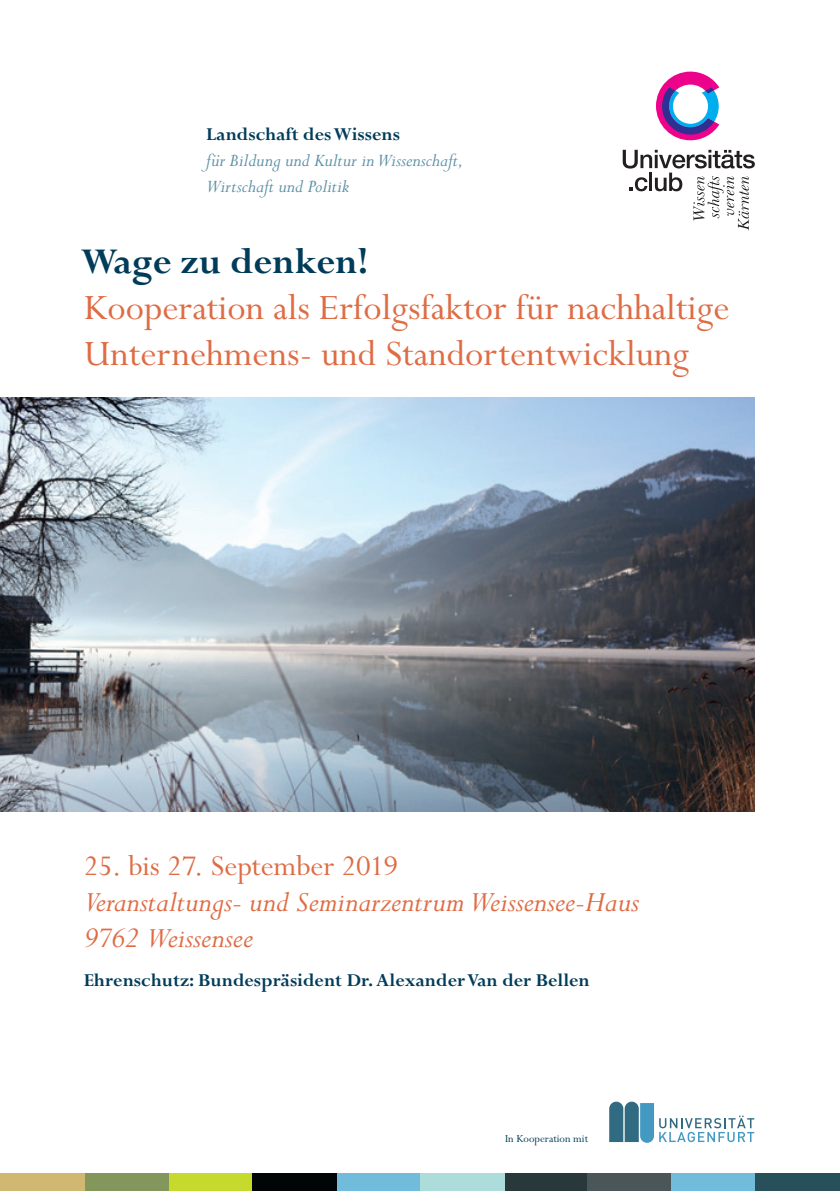
<style>
.page{position:relative;width:840px;height:1191px;background:#fff}
.page>*{position:absolute;margin:0;border:0;box-sizing:border-box;transform-origin:0 0}
.t1{font:40px/46px "Perpetua";color:#de6c45}
.t2{font:700 40px "Perpetua";color:#003c59}
.t3{font:italic 32px/36px "Perpetua";color:#de6c45}
.t4{font:32px "Perpetua";letter-spacing:-.005em;color:#de6c45}
.t5{font:700 20px "Perpetua";color:#003c59}
.t6{font:italic 20px/26px "Perpetua";color:#5d91a7}
.t7{font:12px "Perpetua";color:#003c59}
</style>
<div class="page">
<img style="left:0;top:397px;width:754px;height:414px">
<svg style="left:622px;top:150px;width:132px;height:80px"></svg>
<svg style="left:656px;top:72px;width:63px;height:68px"></svg>
<div style="left:503px;top:1174px;width:84px;height:17px;background:#28383b"></div>
<div style="left:587px;top:1174px;width:84px;height:17px;background:#4b5658"></div>
<div style="left:671px;top:1174px;width:84px;height:17px;background:#71bcda"></div>
<div style="left:755px;top:1174px;width:84px;height:17px;background:#27505b"></div>
<div style="left:420px;top:1174px;width:83px;height:17px;background:#addddb"></div>
<div style="left:336px;top:1174px;width:84px;height:17px;background:#71bcda"></div>
<div style="left:252px;top:1174px;width:84px;height:17px;background:#020505"></div>
<div style="left:168px;top:1174px;width:84px;height:17px;background:#c6d92d"></div>
<div style="left:84px;top:1174px;width:84px;height:17px;background:#83975c"></div>
<div style="left:0;top:1174px;width:84px;height:17px;background:#d1b872"></div>
<svg style="left:609px;top:1101px;width:144px;height:41px"></svg>
<p class="t5" style="left:206px;top:124px;width:195px">Landschaft des Wissens</p>
<p class="t6" style="left:206px;top:148px;width:258px">für Bildung und Kultur in Wissenschaft,<br>Wirtschaft und Politik</p>
<p class="t2" style="left:81px;top:240px;width:289px">Wage zu denken!</p>
<p class="t1" style="left:84px;top:286px;width:647px">Kooperation als Erfolgsfaktor für nachhaltige<br>Unternehmens- und Standortentwicklung</p>
<p class="t4" style="left:84px;top:849px;width:316px">25. bis 27. September 2019</p>
<p class="t3" style="left:84px;top:885px;width:556px">Veranstaltungs- und Seminarzentrum Weissensee-Haus<br>9762 Weissensee</p>
<p class="t5" style="left:84px;top:969px;width:507px">Ehrenschutz: Bundespräsident Dr. Alexander Van der Bellen</p>
<p class="t7" style="left:505px;top:1132px;width:84px">In Kooperation mit</p>
</div>
